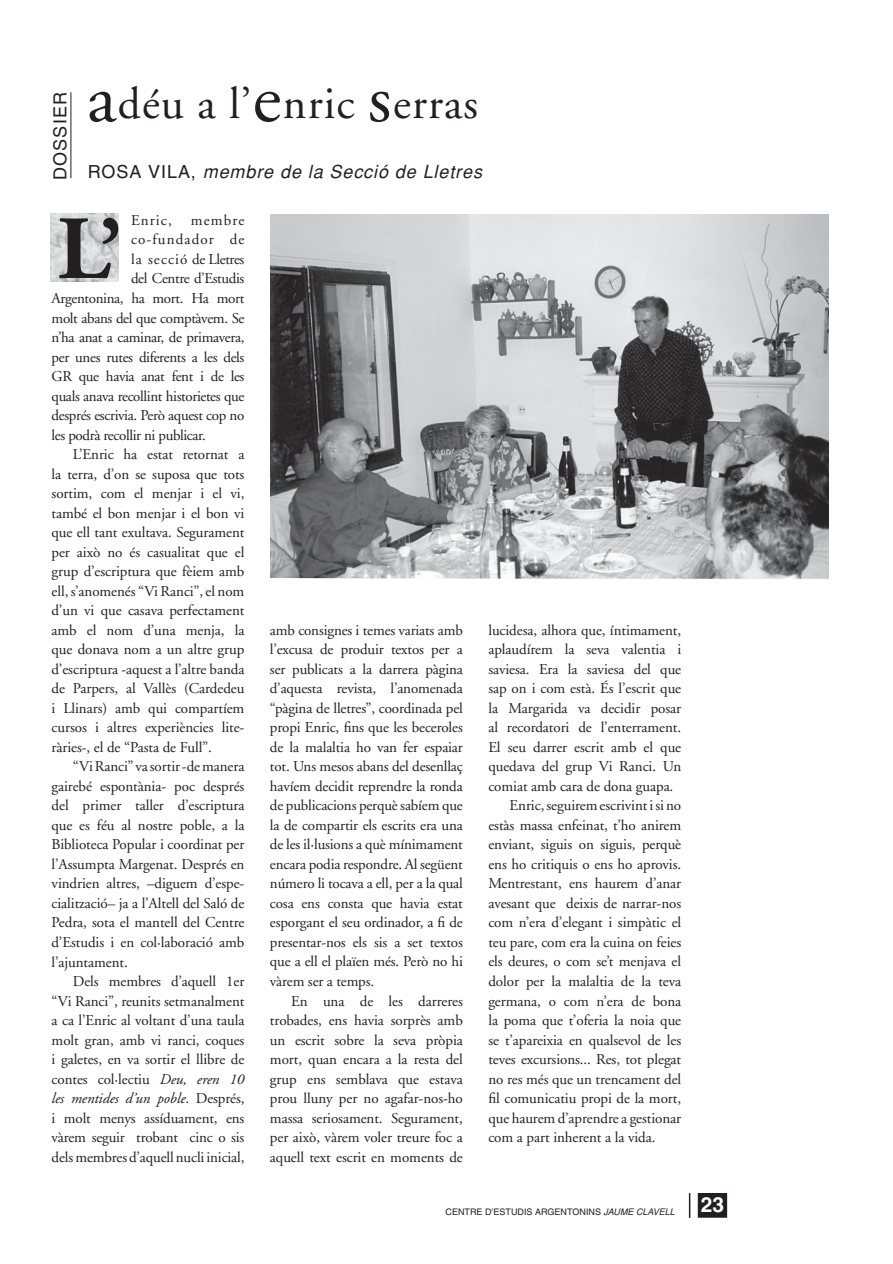
<style>
.page{position:relative;width:893px;height:1264px;background:#fff}
.page>*{position:absolute;margin:0;border:0;box-sizing:border-box;transform-origin:0 0}
.t1{font:700 90px "Adobe Garamond";color:#231f20}
.t2{font:45px "Adobe Garamond";letter-spacing:.025em;color:#231f20}
.t3{font:700 21px "Helvetica";color:#fff}
.t4{font:italic 18px "Helvetica";letter-spacing:.05em;color:#231f20}
.t5{font:18px "Helvetica";letter-spacing:.06em;color:#231f20}
.t6{font:15px/19.5px "Adobe Garamond";letter-spacing:-.005em;color:#231f20;text-align:justify}
.t7{font:15px "Adobe Garamond";letter-spacing:-.025em;color:#231f20}
.t8{font:italic 15px "Adobe Garamond";letter-spacing:-.005em;color:#231f20}
.t9{font:15px "Adobe Garamond";letter-spacing:.075em;color:#231f20}
.t10{font:9px "Helvetica";color:#231f20}
.s1{font-size:72px}
.s2{font-style:normal}
.s3{font-style:italic}
</style>
<div class="page">
<svg style="left:688px;top:1193px;width:40px;height:25px"></svg>
<img style="left:51px;top:213px;width:68px;height:68px">
<hr style="left:70px;top:92px;width:1px;height:86px;background:#231f20">
<img style="left:270px;top:214px;width:558px;height:365px">
<svg style="left:102px;top:218px;width:16px;height:26px"></svg>
<p class="t5" style="left:53px;top:180px;width:89px;rotate:-90deg">DOSSIER</p>
<h2 class="t2" style="left:87px;top:86px;width:392px"><span class="s1">a</span>déu a l’<span class="s1">e</span>nric <span class="s1">s</span>erras</h2>
<p class="t4" style="left:88px;top:165px;width:396px"><span class="s2">ROSA VILA,</span> membre de la Secció de Lletres</p>
<p class="t6" style="left:131px;top:212px;width:42px">Enric,</p>
<p class="t6" style="left:191px;top:212px;width:55px">membre</p>
<p class="t9" style="left:131px;top:233px;width:115px">co- fun dador de</p>
<p class="t7" style="left:131px;top:253px;width:115px">la secció de Lletres</p>
<p class="t7" style="left:131px;top:272px;width:115px">del Centre d’Estudis</p>
<p class="t7" style="left:52px;top:292px;width:194px">Argentonina, ha mort. Ha mort</p>
<p class="t7" style="left:52px;top:311px;width:194px">molt abans del que comptàvem. Se</p>
<p class="t7" style="left:52px;top:331px;width:194px">n’ha anat a caminar, de primavera,</p>
<p class="t7" style="left:52px;top:350px;width:194px">per unes rutes diferents a les dels</p>
<p class="t7" style="left:52px;top:370px;width:194px">GR que havia anat fent i de les</p>
<p class="t7" style="left:52px;top:389px;width:194px">quals anava recollint historietes que</p>
<p class="t7" style="left:52px;top:409px;width:194px">després escrivia. Però aquest cop no</p>
<p class="t7" style="left:52px;top:428px;width:156px">les podrà recollir ni publicar.</p>
<p class="t6" style="left:73px;top:446px;width:173px">L’Enric ha estat retornat a</p>
<p class="t6" style="left:52px;top:465px;width:194px">la terra, d’on se suposa que tots</p>
<p class="t6" style="left:52px;top:485px;width:194px">sortim, com el menjar i el vi,</p>
<p class="t6" style="left:52px;top:504px;width:194px">també el bon menjar i el bon vi</p>
<p class="t6" style="left:52px;top:524px;width:194px">que ell tant exultava. Segurament</p>
<p class="t6" style="left:52px;top:543px;width:194px">per això no és casualitat que el</p>
<p class="t6" style="left:52px;top:563px;width:194px">grup d’escriptura que fèiem amb</p>
<p class="t6" style="left:52px;top:582px;width:194px">ell, s’anomenés “Vi Ranci”, el nom</p>
<p class="t6" style="left:52px;top:602px;width:194px">d’un vi que casava perfectament</p>
<p class="t6" style="left:52px;top:621px;width:194px">amb el nom d’una menja, la</p>
<p class="t6" style="left:52px;top:641px;width:194px">que donava nom a un altre grup</p>
<p class="t6" style="left:52px;top:660px;width:194px">d’escriptura -aquest a l’altre banda</p>
<p class="t6" style="left:52px;top:680px;width:194px">de Parpers, al Vallès (Cardedeu</p>
<p class="t6" style="left:52px;top:699px;width:194px">i Llinars) amb qui compartíem</p>
<p class="t6" style="left:52px;top:719px;width:194px">cursos i altres experiències lite-</p>
<p class="t6" style="left:52px;top:738px;width:162px">ràries-, el de “Pasta de Full”.</p>
<p class="t6" style="left:73px;top:758px;width:173px">“Vi Ranci” va sortir -de manera</p>
<p class="t6" style="left:52px;top:777px;width:194px">gairebé espontània- poc després</p>
<p class="t6" style="left:52px;top:797px;width:194px">del primer taller d’escriptura</p>
<p class="t6" style="left:52px;top:816px;width:194px">que es féu al nostre poble, a la</p>
<p class="t6" style="left:52px;top:836px;width:194px">Biblioteca Popular i coordinat per</p>
<p class="t6" style="left:52px;top:855px;width:194px">l’Assumpta Margenat. Després en</p>
<p class="t6" style="left:52px;top:875px;width:194px">vindrien altres, –diguem d’espe-</p>
<p class="t6" style="left:52px;top:894px;width:194px">cialització– ja a l’Altell del Saló de</p>
<p class="t6" style="left:52px;top:914px;width:194px">Pedra, sota el mantell del Centre</p>
<p class="t6" style="left:52px;top:933px;width:194px">d’Estudis i en col·laboració amb</p>
<p class="t6" style="left:52px;top:953px;width:78px">l’ajuntament.</p>
<p class="t6" style="left:73px;top:972px;width:173px">Dels membres d’aquell 1er</p>
<p class="t6" style="left:52px;top:992px;width:194px">“Vi Ranci”, reunits setmanalment</p>
<p class="t6" style="left:52px;top:1011px;width:194px">a ca l’Enric al voltant d’una taula</p>
<p class="t6" style="left:52px;top:1031px;width:194px">molt gran, amb vi ranci, coques</p>
<p class="t6" style="left:52px;top:1050px;width:194px">i galetes, en va sortir el llibre de</p>
<p class="t6" style="left:52px;top:1070px;width:194px">contes col·lectiu <span class="s3">Deu, eren 10</span></p>
<p class="t8" style="left:52px;top:1091px;width:194px">les mentides d’un poble<span class="s2">. Després,</span></p>
<p class="t6" style="left:52px;top:1109px;width:194px">i molt menys assíduament, ens</p>
<p class="t6" style="left:52px;top:1128px;width:194px">và rem seguir trobant cinc o sis</p>
<p class="t6" style="left:52px;top:1148px;width:194px">dels membres d’aquell nucli inicial,</p>
<h1 class="t1" style="left:57px;top:213px;width:54px">L</h1>
<p class="t6" style="left:270px;top:621px;width:194px">amb consignes i temes variats amb l’excusa de produir textos per a ser publicats a la darrera pàgina d’aquesta revista, l’anomenada “pàgina de lletres”, coordinada pel propi Enric, fins que les beceroles de la malaltia ho van fer espaiar tot. Uns mesos abans del desenllaç havíem decidit reprendre la ronda de publicacions perquè sabíem que la de compartir els escrits era una de les il·lusions a què mínimament encara podia respondre. Al següent número li tocava a ell, per a la qual cosa ens consta que havia estat esporgant el seu ordinador, a fi de presentar-nos els sis a set textos que a ell el plaïen més. Però no hi vàrem ser a temps.</p>
<p class="t6" style="left:270px;top:992px;width:194px;text-indent:21px">En una de les darreres trobades, ens havia sorprès amb un escrit sobre la seva pròpia mort, quan encara a la resta del grup ens semblava que estava prou lluny per no agafar-nos-ho massa seriosament. Segurament, per això, vàrem voler treure foc a aquell text escrit en moments de</p>
<p class="t6" style="left:488px;top:621px;width:194px">lucidesa, alhora que, íntimament,</p>
<p class="t6" style="left:488px;top:641px;width:194px">aplaudírem la seva valentia i</p>
<p class="t6" style="left:488px;top:660px;width:194px">saviesa. Era la saviesa del que</p>
<p class="t6" style="left:488px;top:680px;width:194px">sap on i com està. És l’escrit que</p>
<p class="t6" style="left:488px;top:699px;width:194px">la Margarida va decidir posar</p>
<p class="t6" style="left:488px;top:719px;width:194px">al recordatori de l’enterrament.</p>
<p class="t6" style="left:488px;top:738px;width:194px">El seu darrer escrit amb el que</p>
<p class="t6" style="left:488px;top:758px;width:194px">quedava del grup Vi Ranci. Un</p>
<p class="t6" style="left:488px;top:777px;width:186px">comiat amb cara de dona guapa.</p>
<p class="t6" style="left:509px;top:797px;width:173px">Enric, seguirem escrivint i si no</p>
<p class="t6" style="left:488px;top:816px;width:194px">estàs massa enfeinat, t’ho anirem</p>
<p class="t6" style="left:488px;top:836px;width:194px">enviant, siguis on siguis, perquè</p>
<p class="t6" style="left:488px;top:855px;width:194px">ens ho critiquis o ens ho aprovis.</p>
<p class="t6" style="left:488px;top:875px;width:194px">Mentrestant, ens haurem d’anar</p>
<p class="t6" style="left:488px;top:894px;width:194px">avesant que deixis de narrar-nos</p>
<p class="t6" style="left:488px;top:914px;width:194px">com n’era d’elegant i simpàtic el</p>
<p class="t6" style="left:488px;top:933px;width:194px">teu pare, com era la cuina on feies</p>
<p class="t6" style="left:488px;top:953px;width:194px">els deures, o com se’t menjava el</p>
<p class="t6" style="left:488px;top:972px;width:194px">dolor per la malaltia de la teva</p>
<p class="t6" style="left:488px;top:992px;width:194px">germana, o com n’era de bona</p>
<p class="t6" style="left:488px;top:1011px;width:194px">la poma que t’oferia la noia que</p>
<p class="t6" style="left:488px;top:1031px;width:194px">se t’apareixia en qualsevol de les</p>
<p class="t6" style="left:488px;top:1050px;width:194px">teves excursions... Res, tot plegat</p>
<p class="t6" style="left:488px;top:1070px;width:194px">no res més que un trencament del</p>
<p class="t6" style="left:488px;top:1089px;width:194px">fil comunicatiu propi de la mort,</p>
<p class="t6" style="left:488px;top:1109px;width:194px">que haurem d’aprendre a gestionar</p>
<p class="t6" style="left:488px;top:1128px;width:169px">com a part inherent a la vida.</p>
<p class="t10" style="left:445px;top:1208px;width:231px">CENTRE D’ESTUDIS ARGENTONINS <span class="s3">JAUME CLAVELL</span></p>
<h3 class="t3" style="left:701px;top:1196px;width:25px">23</h3>
</div>
